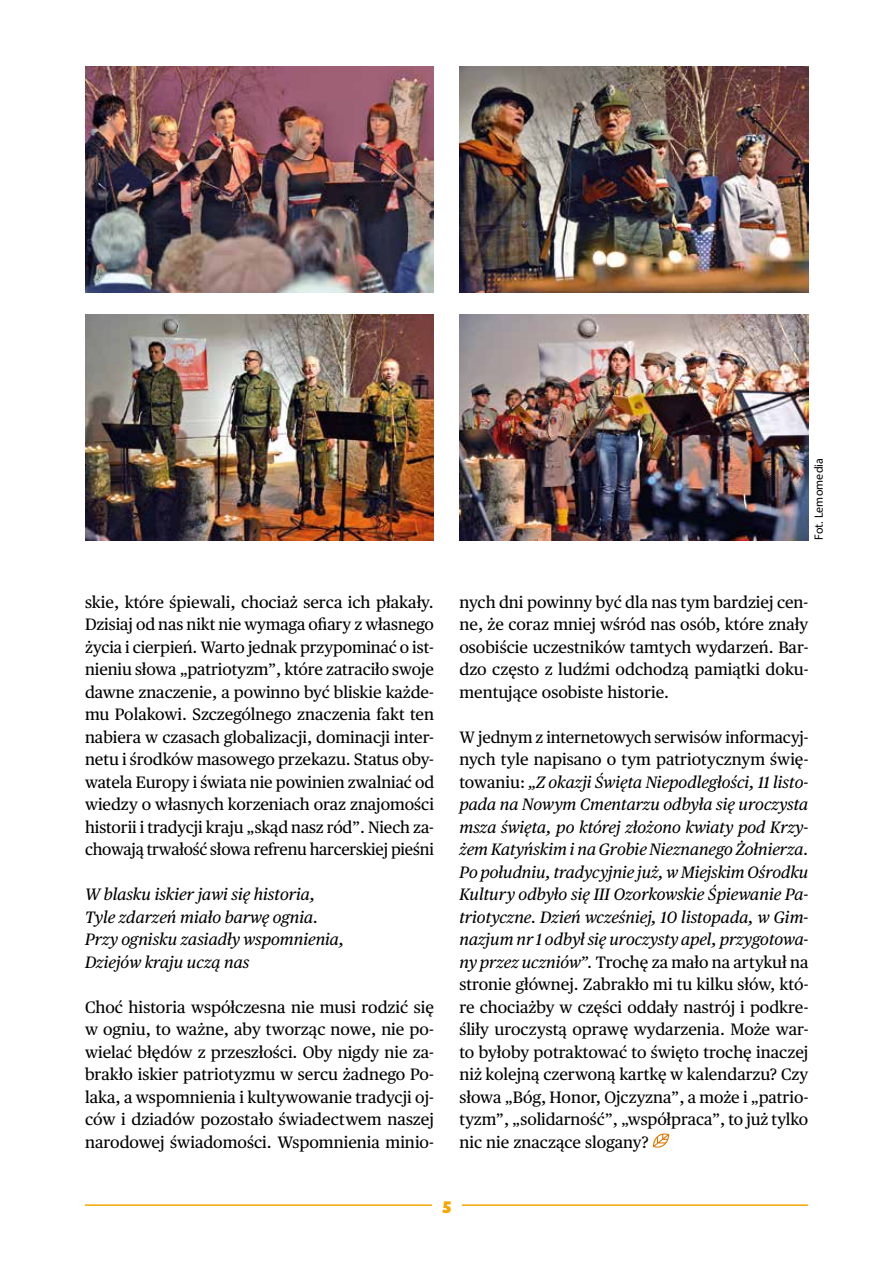
<style>
.page{position:relative;width:893px;height:1263px;background:#fff}
.page>*{position:absolute;margin:0;border:0;box-sizing:border-box;transform-origin:0 0}
.t1{font:800 18px "Bree";color:#f7a600}
.t2{font:16.5px/22.5px "Publico Text";color:#000;text-align:justify}
.t3{font:italic 16.5px/22.5px "Publico Text";color:#000}
.t4{font:12px "Myriad Pro";letter-spacing:.01em;color:#000}
.s1{font-style:italic}
</style>
<div class="page">
<hr style="left:85px;top:1204px;width:723px;height:2px;background:#f7a600">
<div style="left:432px;top:1190px;width:30px;height:30px;background:#fff;border-radius:50%"></div>
<svg style="left:653px;top:1133px;width:16px;height:15px"></svg>
<img style="left:85px;top:67px;width:349px;height:225px">
<img style="left:459px;top:67px;width:349px;height:225px">
<img style="left:85px;top:315px;width:349px;height:225px">
<img style="left:460px;top:315px;width:348px;height:225px">
<p class="t4" style="left:811px;top:540px;width:84px;rotate:-90deg">Fot. Lemomedia</p>
<p class="t2" style="left:85px;top:589px;width:351px">skie, które śpiewali, chociaż serca ich płakały.<br>Dzisiaj od nas nikt nie wymaga ofiary z własnego życia i cierpień. Warto jednak przypominać o ist&shy;nieniu słowa „patriotyzm”, które zatraciło swoje dawne znaczenie, a powinno być bliskie każde&shy;mu Polakowi. Szczególnego znaczenia fakt ten nabiera w czasach globalizacji, dominacji inter&shy;netu i środków masowego przekazu. Status oby&shy;watela Europy i świata nie powinien zwalniać od wiedzy o własnych korzeniach oraz znajomości historii i tradycji kraju „skąd nasz ród”. Niech za&shy;chowają trwałość słowa refrenu harcerskiej pieśni</p>
<p class="t3" style="left:85px;top:882px;width:261px">W blasku iskier jawi się historia,<br>Tyle zdarzeń miało barwę ognia.<br>Przy ognisku zasiadły wspomnienia,<br>Dziejów kraju uczą nas</p>
<p class="t2" style="left:85px;top:994px;width:351px">Choć historia współczesna nie musi rodzić się w ogniu, to ważne, aby tworząc nowe, nie po&shy;wielać błędów z przeszłości. Oby nigdy nie za&shy;brakło iskier patriotyzmu w sercu żadnego Po&shy;laka, a wspomnienia i kultywowanie tradycji oj&shy;ców i dziadów pozostało świadectwem naszej narodowej świadomości. Wspomnienia minio-</p>
<p class="t2" style="left:459px;top:589px;width:350px">nych dni powinny być dla nas tym bardziej cen&shy;ne, że coraz mniej wśród nas osób, które znały osobiście uczestników tamtych wydarzeń. Bar&shy;dzo często z ludźmi odchodzą pamiątki doku&shy;mentujące osobiste historie.</p>
<p class="t2" style="left:459px;top:724px;width:350px">W jednym z internetowych serwisów informacyj&shy;nych tyle napisano o tym patriotycznym świę&shy;towaniu: <span class="s1">„Z okazji Święta Niepodległości, 11 listo&shy;pada na Nowym Cmentarzu odbyła się uroczysta msza święta, po której złożono kwiaty pod Krzy&shy;żem Katyńskim i na Grobie Nieznanego Żołnierza.<br>Po południu, tradycyjnie już, w Miejskim Ośrodku Kultury odbyło się III Ozorkowskie Śpiewanie Pa&shy;triotyczne. Dzień wcześniej, 10 listopada, w Gim&shy;nazjum nr 1 odbył się uroczysty apel, przygotowa&shy;ny przez uczniów”.</span> Trochę za mało na artykuł na stronie głównej. Zabrakło mi tu kilku słów, któ&shy;re chociażby w części oddały nastrój i podkre&shy;śliły uroczystą oprawę wydarzenia. Może war&shy;to byłoby potraktować to święto trochę inaczej niż kolejną czerwoną kartkę w kalendarzu? Czy słowa „Bóg, Honor, Ojczyzna”, a może i „patrio&shy;tyzm”, „solidarność”, „współpraca”, to już tylko nic nie znaczące slogany?</p>
<p class="t1" style="left:442px;top:1196px;width:11px">5</p>
</div>
